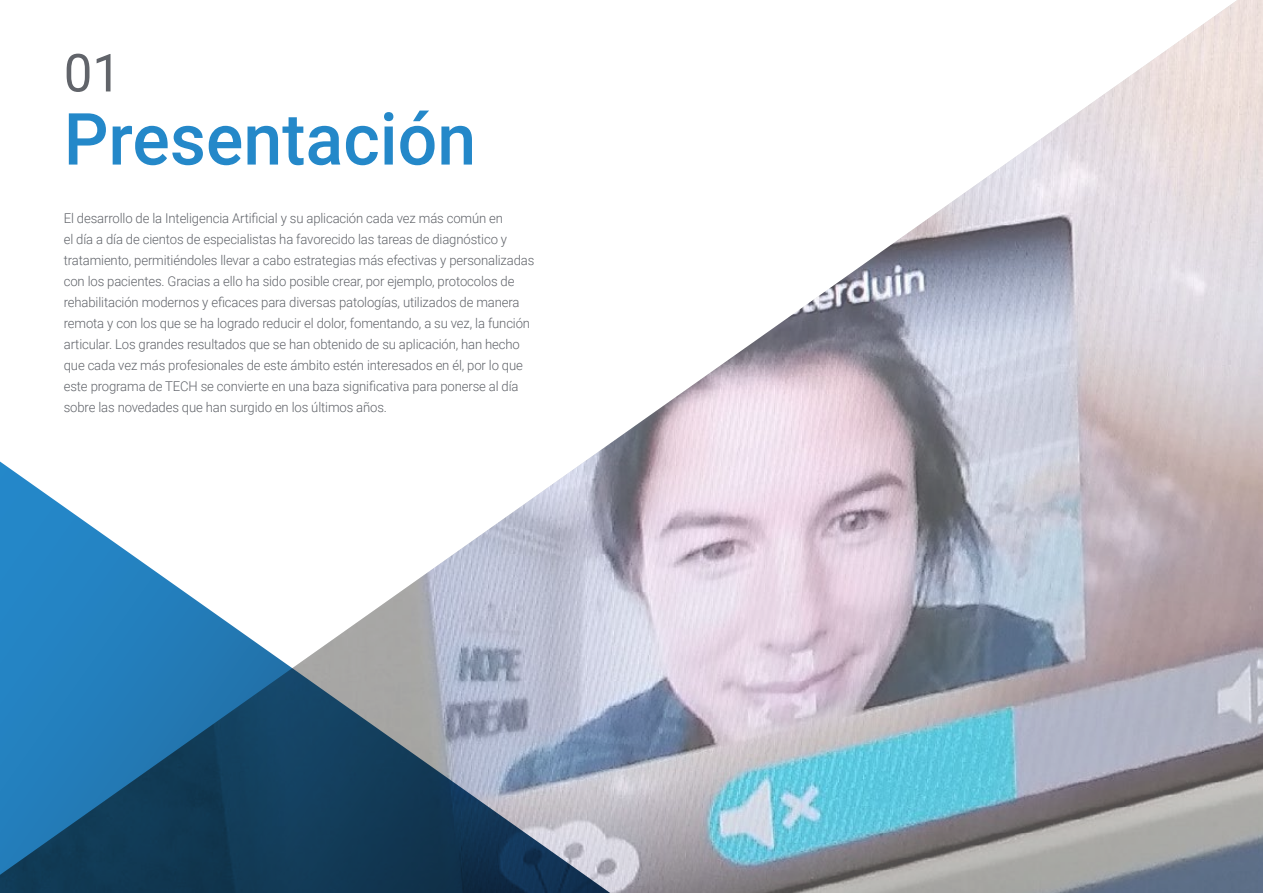
<style>
.page{position:relative;width:1263px;height:893px;background:#fff}
.page>*{position:absolute;margin:0;border:0;box-sizing:border-box;transform-origin:0 0}
.t1{font:500 72px "Roboto";color:#2488c9}
.t2{font:52.5px "Roboto";color:#61646a}
.t3{font:300 13.5px/21px "Roboto";letter-spacing:-.01em;color:#61646a}
</style>
<div class="page">
<img style="left:606px;top:0;width:657px;height:893px">
<svg style="left:0;top:446px;width:640px;height:447px"></svg>
<h2 class="t2" style="left:64px;top:36px;width:59px">01</h2>
<h1 class="t1" style="left:64px;top:89px;width:414px">Presentación</h1>
<p class="t3" style="left:64px;top:207px;width:472px">El desarrollo de la Inteligencia Artificial y su aplicación cada vez más común en<br>el día a día de cientos de especialistas ha favorecido las tareas de diagnóstico y tratamiento, permitiéndoles llevar a cabo estrategias más efectivas y personalizadas con los pacientes. Gracias a ello ha sido posible crear, por ejemplo, protocolos de rehabilitación modernos y eficaces para diversas patologías, utilizados de manera remota y con los que se ha logrado reducir el dolor, fomentando, a su vez, la función articular. Los grandes resultados que se han obtenido de su aplicación, han hecho que cada vez más profesionales de este ámbito estén interesados en él, por lo que este programa de TECH se convierte en una baza significativa para ponerse al día sobre las novedades que han surgido en los últimos años.</p>
</div>
